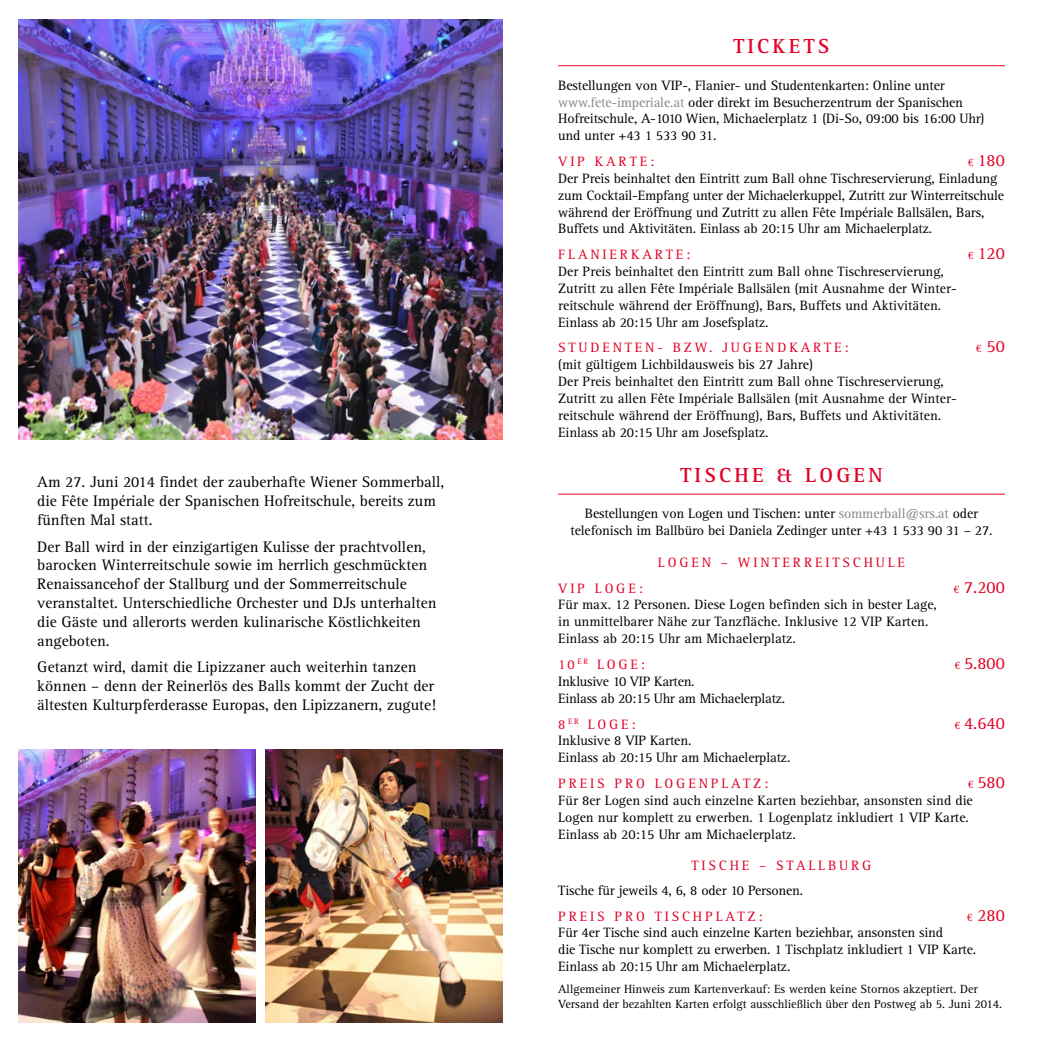
<style>
.page{position:relative;width:1042px;height:1042px;background:#fff}
.page>*{position:absolute;margin:0;border:0;box-sizing:border-box;transform-origin:0 0}
.t1{font:700 21px "Rotis Serif";letter-spacing:.15em;color:#e20026}
.t2{font:17.5px "Rotis Serif";color:#e20026}
.t3{font:15.75px/18.9px "Rotis Serif";color:#000}
.t4{font:14px/16.8px "Rotis Serif";letter-spacing:-.01em;color:#000}
.t5{font:14px "Rotis Serif";letter-spacing:.2em;color:#e20026}
.t6{font:12.25px/14.7px "Rotis Serif";color:#000}
.s1{color:#87888a}
.s2{font-family:"Euro Serif";font-size:10.5px}
</style>
<div class="page">
<hr style="left:558px;top:65px;width:447px;height:1px;background:#e20026">
<hr style="left:558px;top:494px;width:447px;height:1px;background:#e20026">
<img style="left:19px;top:20px;width:483px;height:419px">
<img style="left:265px;top:749px;width:237px;height:273px">
<img style="left:19px;top:749px;width:236px;height:273px">
<p class="t3" style="left:37px;top:473px;width:409px">Am 27. Juni 2014 findet der zauberhafte Wiener Sommerball, die Fête Impériale der Spanischen Hofreitschule, bereits zum fünften Mal statt.</p>
<p class="t3" style="left:37px;top:537px;width:401px">Der Ball wird in der einzigartigen Kulisse der prachtvollen, barocken Winterreitschule sowie im herrlich geschmückten Renaissancehof der Stallburg und der Sommerreitschule veranstaltet. Unterschiedliche Orchester und DJs unterhalten die Gäste und allerorts werden kulinarische Köstlichkeiten angeboten.</p>
<p class="t3" style="left:37px;top:658px;width:400px">Getanzt wird, damit die Lipizzaner auch weiterhin tanzen können – denn der Reinerlös des Balls kommt der Zucht der ältesten Kulturpferderasse Europas, den Lipizzanern, zugute!</p>
<h1 class="t1" style="left:733px;top:34px;width:97px">TICKETS</h1>
<p class="t4" style="left:558px;top:77px;width:428px">Bestellungen von VIP-, Flanier- und Studentenkarten: Online unter <span class="s1">www.fete-imperiale.at</span> oder direkt im Besucherzentrum der Spanischen Hofreitschule, A-1010 Wien, Michaelerplatz 1 (Di-So, 09:00 bis 16:00 Uhr) und unter +43 1 533 90 31.</p>
<p class="t5" style="left:558px;top:153px;width:98px">VIP KARTE:</p>
<p class="t2" style="left:968px;top:150px;width:38px"><span class="s2">€</span> 180</p>
<p class="t4" style="left:558px;top:170px;width:447px">Der Preis beinhaltet den Eintritt zum Ball ohne Tischreservierung, Einladung zum Cocktail-Empfang unter der Michaelerkuppel, Zutritt zur Winterreitschule während der Eröffnung und Zutritt zu allen Fête Impériale Ballsälen, Bars, Buffets und Aktivitäten. Einlass ab 20:15 Uhr am Michaelerplatz.</p>
<p class="t5" style="left:558px;top:247px;width:134px">FLANIERKARTE:</p>
<p class="t2" style="left:968px;top:243px;width:38px"><span class="s2">€</span> 120</p>
<p class="t4" style="left:558px;top:263px;width:398px">Der Preis beinhaltet den Eintritt zum Ball ohne Tischreservierung, Zutritt zu allen Fête Impériale Ballsälen (mit Ausnahme der Winter&shy;reitschule während der Eröffnung), Bars, Buffets und Aktivitäten.<br>Einlass ab 20:15 Uhr am Josefsplatz.</p>
<p class="t5" style="left:558px;top:340px;width:292px">STUDENTEN- BZW. JUGENDKARTE:</p>
<p class="t2" style="left:976px;top:337px;width:30px"><span class="s2">€</span> 50</p>
<p class="t4" style="left:558px;top:357px;width:398px">(mit gültigem Lichbildausweis bis 27 Jahre)<br>Der Preis beinhaltet den Eintritt zum Ball ohne Tischreservierung, Zutritt zu allen Fête Impériale Ballsälen (mit Ausnahme der Winter&shy;reitschule während der Eröffnung), Bars, Buffets und Aktivitäten.<br>Einlass ab 20:15 Uhr am Josefsplatz.</p>
<h1 class="t1" style="left:680px;top:462px;width:203px">TISCHE &amp; LOGEN</h1>
<p class="t4" style="left:570px;top:505px;width:423px;text-align:center">Bestellungen von Logen und Tischen: unter <span class="s1">sommerball@srs.at</span> oder telefonisch im Ballbüro bei Daniela Zedinger unter +43 1 533 90 31 – 27.</p>
<p class="t5" style="left:658px;top:554px;width:249px">LOGEN – WINTERREITSCHULE</p>
<p class="t5" style="left:558px;top:580px;width:86px">VIP LOGE:</p>
<p class="t2" style="left:954px;top:577px;width:52px"><span class="s2">€</span> 7.200</p>
<p class="t4" style="left:558px;top:597px;width:380px">Für max. 12 Personen. Diese Logen befinden sich in bester Lage, in unmittelbarer Nähe zur Tanzfläche. Inklusive 12 VIP Karten.<br>Einlass ab 20:15 Uhr am Michaelerplatz.</p>
<p class="t5" style="left:558px;top:656px;width:88px">10 <sup>ER</sup> LOGE:</p>
<p class="t2" style="left:955px;top:653px;width:51px"><span class="s2">€</span> 5.800</p>
<p class="t4" style="left:558px;top:673px;width:228px">Inklusive 10 VIP Karten.<br>Einlass ab 20:15 Uhr am Michaelerplatz.</p>
<p class="t5" style="left:558px;top:716px;width:79px">8 <sup>ER</sup> LOGE:</p>
<p class="t2" style="left:955px;top:713px;width:51px"><span class="s2">€</span> 4.640</p>
<p class="t4" style="left:558px;top:733px;width:234px">Inklusive 8 VIP Karten.<br>Einlass ab 20:15 Uhr am Michaelerplatz.</p>
<p class="t5" style="left:558px;top:775px;width:211px">PREIS PRO LOGENPLATZ:</p>
<p class="t2" style="left:968px;top:772px;width:38px"><span class="s2">€</span> 580</p>
<p class="t4" style="left:558px;top:792px;width:416px">Für 8er Logen sind auch einzelne Karten beziehbar, ansonsten sind die<br>Logen nur komplett zu erwerben. 1 Logenplatz inkludiert 1 VIP Karte.<br>Einlass ab 20:15 Uhr am Michaelerplatz.</p>
<p class="t5" style="left:691px;top:857px;width:181px">TISCHE – STALLBURG</p>
<p class="t4" style="left:558px;top:882px;width:246px">Tische für jeweils 4, 6, 8 oder 10 Personen.</p>
<p class="t5" style="left:558px;top:908px;width:206px">PREIS PRO TISCHPLATZ:</p>
<p class="t2" style="left:967px;top:905px;width:39px"><span class="s2">€</span> 280</p>
<p class="t4" style="left:558px;top:924px;width:419px">Für 4er Tische sind auch einzelne Karten beziehbar, ansonsten sind<br>die Tische nur komplett zu erwerben. 1 Tischplatz inkludiert 1 VIP Karte.<br>Einlass ab 20:15 Uhr am Michaelerplatz.</p>
<p class="t6" style="left:558px;top:982px;width:445px">Allgemeiner Hinweis zum Kartenverkauf: Es werden keine Stornos akzeptiert. Der<br>Versand der bezahlten Karten erfolgt ausschließlich über den Postweg ab 5. Juni 2014.</p>
</div>
